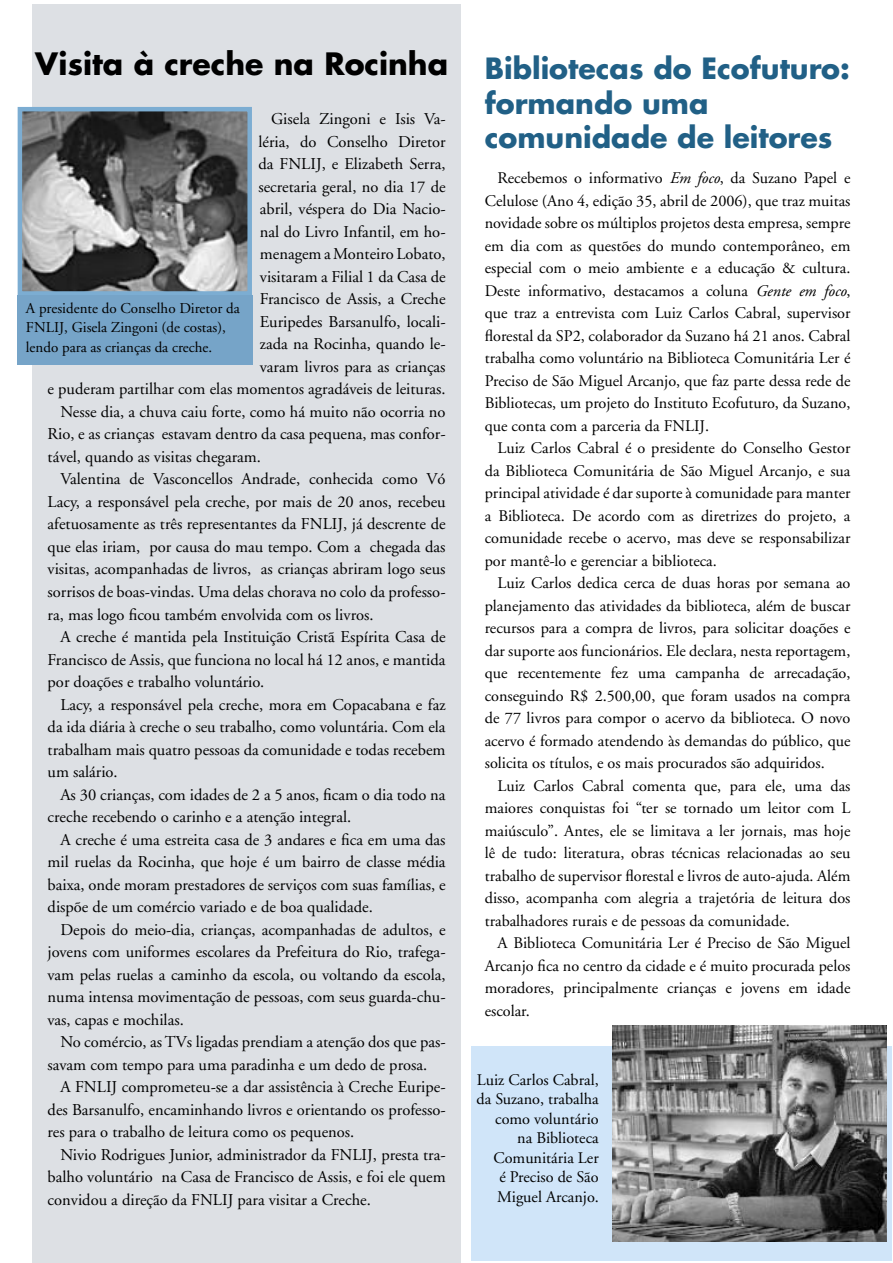
<style>
.page{position:relative;width:893px;height:1263px;background:#fff}
.page>*{position:absolute;margin:0;border:0;box-sizing:border-box;transform-origin:0 0}
.t1{font:700 30px "Futura";color:#000}
.t2{font:700 28.5px/34.5px "Futura";color:#216086}
.t3{font:16.5px "Adobe Garamond";color:#000}
.t4{font:16.2px/22.5px "Adobe Garamond";color:#000;text-align:justify}
.t5{font:15px/19.5px "Adobe Garamond";color:#000}
.s1{font-style:italic}
</style>
<div class="page">
<div style="left:471px;top:1046px;width:420px;height:215px;background:#d0e5f9"></div>
<div style="left:32px;top:4px;width:429px;height:1259px;background:#dde0e4"></div>
<img style="left:23px;top:112px;width:224px;height:179px">
<div style="left:18px;top:107px;width:234px;height:189px;border:4px solid #7cadd2"></div>
<img style="left:612px;top:1026px;width:274px;height:216px">
<div style="left:18px;top:295px;width:235px;height:70px;background:#76a4c8"></div>
<h1 class="t1" style="left:35px;top:43px;width:415px">Visita à creche na Rocinha</h1>
<p class="t3" style="left:271px;top:110px;width:176px">Gisela Zingoni e Isis Va-</p>
<p class="t3" style="left:258px;top:133px;width:189px">léria, do Conselho Diretor</p>
<p class="t3" style="left:258px;top:155px;width:189px">da FNLIJ, e Elizabeth Serra,</p>
<p class="t3" style="left:258px;top:178px;width:189px">secretaria geral, no dia 17 de</p>
<p class="t3" style="left:260px;top:200px;width:187px">abril, véspera do Dia Nacio-</p>
<p class="t3" style="left:260px;top:223px;width:187px">nal do Livro Infantil, em ho-</p>
<p class="t3" style="left:260px;top:245px;width:187px">menagem a Monteiro Lobato,</p>
<p class="t3" style="left:260px;top:268px;width:187px">visitaram a Filial 1 da Casa de</p>
<p class="t3" style="left:260px;top:290px;width:187px">Francisco de Assis, a Creche</p>
<p class="t3" style="left:260px;top:313px;width:187px">Euripedes Barsanulfo, locali-</p>
<p class="t3" style="left:260px;top:335px;width:187px">zada na Rocinha, quando le-</p>
<p class="t3" style="left:260px;top:358px;width:187px">varam livros para as crianças</p>
<p class="t3" style="left:48px;top:380px;width:399px">e puderam partilhar com elas momentos agradáveis de leituras.</p>
<p class="t3" style="left:60px;top:403px;width:387px">Nesse dia, a chuva caiu forte, como há muito não ocorria no</p>
<p class="t3" style="left:48px;top:425px;width:399px">Rio, e as crianças estavam dentro da casa pequena, mas confor-</p>
<p class="t3" style="left:48px;top:448px;width:215px">tável, quando as visitas chegaram.</p>
<p class="t3" style="left:60px;top:470px;width:387px">Valentina de Vasconcellos Andrade, conhecida como Vó</p>
<p class="t3" style="left:48px;top:493px;width:400px">Lacy, a responsável pela creche, por mais de 20 anos, recebeu</p>
<p class="t3" style="left:48px;top:515px;width:399px">afetuosamente as três representantes da FNLIJ, já descrente de</p>
<p class="t3" style="left:48px;top:538px;width:399px">que elas iriam, por causa do mau tempo. Com a chegada das</p>
<p class="t3" style="left:48px;top:560px;width:399px">visitas, acompanhadas de livros, as crianças abriram logo seus</p>
<p class="t3" style="left:48px;top:583px;width:399px">sorrisos de boas-vindas. Uma delas chorava no colo da professo-</p>
<p class="t3" style="left:48px;top:605px;width:327px">ra, mas logo ficou também envolvida com os livros.</p>
<p class="t3" style="left:60px;top:628px;width:387px">A creche é mantida pela Instituição Cristã Espírita Casa de</p>
<p class="t3" style="left:48px;top:650px;width:399px">Francisco de Assis, que funciona no local há 12 anos, e mantida</p>
<p class="t3" style="left:48px;top:673px;width:218px">por doações e trabalho voluntário.</p>
<p class="t3" style="left:60px;top:695px;width:387px">Lacy, a responsável pela creche, mora em Copacabana e faz</p>
<p class="t3" style="left:48px;top:718px;width:399px">da ida diária à creche o seu trabalho, como voluntária. Com ela</p>
<p class="t3" style="left:48px;top:740px;width:399px">trabalham mais quatro pessoas da comunidade e todas recebem</p>
<p class="t3" style="left:48px;top:763px;width:71px">um salário.</p>
<p class="t3" style="left:60px;top:785px;width:387px">As 30 crianças, com idades de 2 a 5 anos, ficam o dia todo na</p>
<p class="t3" style="left:48px;top:808px;width:305px">creche recebendo o carinho e a atenção integral.</p>
<p class="t3" style="left:60px;top:830px;width:387px">A creche é uma estreita casa de 3 andares e fica em uma das</p>
<p class="t3" style="left:48px;top:853px;width:399px">mil ruelas da Rocinha, que hoje é um bairro de classe média</p>
<p class="t3" style="left:48px;top:875px;width:399px">baixa, onde moram prestadores de serviços com suas famílias, e</p>
<p class="t3" style="left:48px;top:898px;width:327px">dispõe de um comércio variado e de boa qualidade.</p>
<p class="t3" style="left:60px;top:920px;width:387px">Depois do meio-dia, crianças, acompanhadas de adultos, e</p>
<p class="t3" style="left:48px;top:943px;width:399px">jovens com uniformes escolares da Prefeitura do Rio, trafega-</p>
<p class="t3" style="left:48px;top:965px;width:399px">vam pelas ruelas a caminho da escola, ou voltando da escola,</p>
<p class="t3" style="left:48px;top:988px;width:399px">numa intensa movimentação de pessoas, com seus guarda-chu-</p>
<p class="t3" style="left:48px;top:1010px;width:138px">vas, capas e mochilas.</p>
<p class="t3" style="left:60px;top:1033px;width:387px">No comércio, as TVs ligadas prendiam a atenção dos que pas-</p>
<p class="t3" style="left:48px;top:1055px;width:381px">savam com tempo para uma paradinha e um dedo de prosa.</p>
<p class="t3" style="left:60px;top:1078px;width:387px">A FNLIJ comprometeu-se a dar assistência à Creche Euripe-</p>
<p class="t3" style="left:48px;top:1100px;width:399px">des Barsanulfo, encaminhando livros e orientando os professo-</p>
<p class="t3" style="left:48px;top:1123px;width:308px">res para o trabalho de leitura como os pequenos.</p>
<p class="t3" style="left:60px;top:1145px;width:387px">Nivio Rodrigues Junior, administrador da FNLIJ, presta tra-</p>
<p class="t3" style="left:48px;top:1168px;width:400px">balho voluntário na Casa de Francisco de Assis, e foi ele quem</p>
<p class="t3" style="left:48px;top:1190px;width:325px">convidou a direção da FNLIJ para visitar a Creche.</p>
<p class="t5" style="left:26px;top:299px;width:215px">A presidente do Conselho Diretor da<br>FNLIJ, Gisela Zingoni (de costas), lendo para as crianças da creche.</p>
<h2 class="t2" style="left:485px;top:50px;width:366px">Bibliotecas do Ecofuturo: formando uma comunidade de leitores</h2>
<p class="t4" style="left:485px;top:167px;width:367px;text-indent:13px">Recebemos o informativo <span class="s1">Em foco</span>, da Suzano Papel e Celulose (Ano 4, edição 35, abril de 2006), que traz muitas novidade sobre os múltiplos projetos desta empresa, sempre em dia com as questões do mundo contemporâneo, em especial com o meio ambiente e a educação &amp; cultura.<br>Deste informativo, destacamos a coluna <span class="s1">Gente em foco</span>, que traz a entrevista com Luiz Carlos Cabral, supervisor florestal da SP2, colaborador da Suzano há 21 anos. Cabral trabalha como voluntário na Biblioteca Comunitária Ler é Preciso de São Miguel Arcanjo, que faz parte dessa rede de Bibliotecas, um projeto do Instituto Ecofuturo, da Suzano, que conta com a parceria da FNLIJ.</p>
<p class="t4" style="left:485px;top:437px;width:367px;text-indent:13px">Luiz Carlos Cabral é o presidente do Conselho Gestor da Biblioteca Comunitária de São Miguel Arcanjo, e sua principal atividade é dar suporte à comunidade para manter a Biblioteca. De acordo com as diretrizes do projeto, a comunidade recebe o acervo, mas deve se responsabilizar por mantê-lo e gerenciar a biblioteca.</p>
<p class="t4" style="left:485px;top:572px;width:367px;text-indent:13px">Luiz Carlos dedica cerca de duas horas por semana ao planejamento das atividades da biblioteca, além de buscar recursos para a compra de livros, para solicitar doações e dar suporte aos funcionários. Ele declara, nesta reportagem, que recentemente fez uma campanha de arrecadação, conseguindo R$ 2.500,00, que foram usados na compra de 77 livros para compor o acervo da biblioteca. O novo acervo é formado atendendo às demandas do público, que solicita os títulos, e os mais procurados são adquiridos.</p>
<p class="t4" style="left:485px;top:775px;width:367px;text-indent:13px">Luiz Carlos Cabral comenta que, para ele, uma das maiores conquistas foi “ter se tornado um leitor com L maiúsculo”. Antes, ele se limitava a ler jornais, mas hoje lê de tudo: literatura, obras técnicas relacionadas ao seu trabalho de supervisor florestal e livros de auto-ajuda. Além disso, acompanha com alegria a trajetória de leitura dos trabalhadores rurais e de pessoas da comunidade.</p>
<p class="t4" style="left:485px;top:932px;width:367px;text-indent:13px">A Biblioteca Comunitária Ler é Preciso de São Miguel Arcanjo fica no centro da cidade e é muito procurada pelos moradores, principalmente crianças e jovens em idade escolar.</p>
<p class="t4" style="left:476px;top:1070px;width:124px;line-height:19.5px;text-align:right">Luiz Carlos Cabral, da Suzano, trabalha como voluntário na Biblioteca<br>Comunitária Ler<br>é Preciso de São<br>Miguel Arcanjo.</p>
</div>
